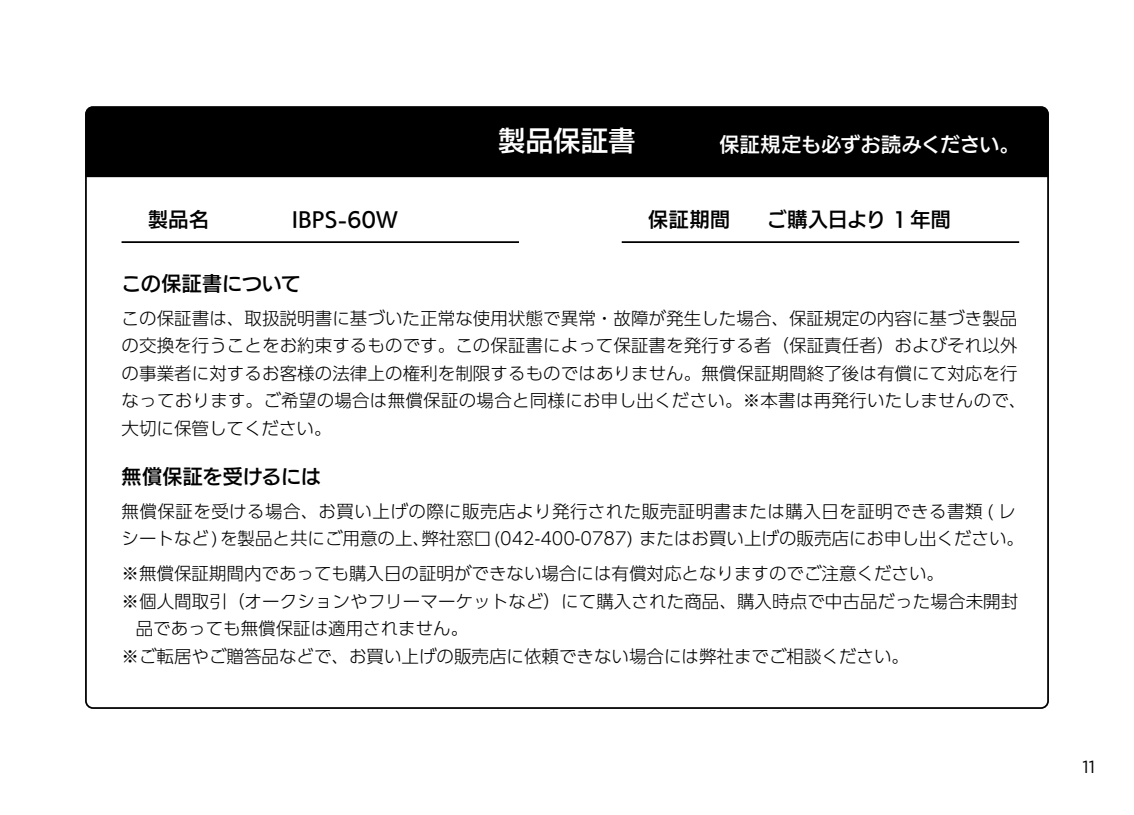
<style>
.page{position:relative;width:1134px;height:815px;background:#fff}
.page>*{position:absolute;margin:0;border:0;box-sizing:border-box;transform-origin:0 0}
.t1{font:27.5px "UD Kakugo Large Pr 6 N DB";color:#fff}
.t2{font:20px "UD Kakugo Large Pr 6 N DB";letter-spacing:.015em;color:#000}
.t3{font:20px "UD Kakugo Large Pr 6 N DB";letter-spacing:-.005em;color:#000}
.t4{font:20px "UD Kakugo Large Pr 6 N DB";color:#fff}
.t5{font:300 17.5px/27.5px "UD Shin Go Pr 6 N";letter-spacing:.005em;color:#000}
.t6{font:300 17.5px/27.5px "UD Shin Go Pr 6 N";letter-spacing:.025em;color:#000}
.t7{font:17.5px "Gotham";color:#000}
</style>
<div class="page">
<div style="left:86px;top:106px;width:962px;height:71px;background:#000"></div>
<hr style="left:122px;top:241px;width:397px;height:2px;background:#000">
<hr style="left:622px;top:241px;width:397px;height:2px;background:#000">
<h1 class="t1" style="left:498px;top:126px;width:139px">製品保証書</h1>
<p class="t4" style="left:719px;top:134px;width:302px">保証規定も必ずお読みください。</p>
<p class="t2" style="left:148px;top:208px;width:62px">製品名</p>
<p class="t2" style="left:292px;top:208px;width:108px">IBPS-60W</p>
<p class="t2" style="left:648px;top:208px;width:83px">保証期間</p>
<p class="t2" style="left:767px;top:208px;width:185px">ご購入日より 1 年間</p>
<p class="t3" style="left:122px;top:273px;width:181px">この保証書について</p>
<p class="t5" style="left:122px;top:304px;width:906px">この保証書は、取扱説明書に基づいた正常な使用状態で異常・故障が発生した場合、保証規定の内容に基づき製品の交換を行うことをお約束するものです。この保証書によって保証書を発行する者（保証責任者）およびそれ以外の事業者に対するお客様の法律上の権利を制限するものではありません。無償保証期間終了後は有償にて対応を行なっております。ご希望の場合は無償保証の場合と同様にお申し出ください。※本書は再発行いたしませんので、大切に保管してください。</p>
<p class="t3" style="left:122px;top:466px;width:201px">無償保証を受けるには</p>
<p class="t6" style="left:122px;top:497px;width:904px">無償保証を受ける場合、お買い上げの際に販売店より発行された販売証明書または購入日を証明できる書類 ( レシートなど)を製品と共にご用意の上、弊社窓口(042-400-0787) またはお買い上げの販売店にお申し出ください。</p>
<p class="t5" style="left:122px;top:559px;width:824px">※無償保証期間内であっても購入日の証明ができない場合には有償対応となりますのでご注意ください。</p>
<p class="t5" style="left:122px;top:587px;width:898px">※個人間取引（オークションやフリーマーケットなど）にて購入された商品、購入時点で中古品だった場合未開封</p>
<p class="t5" style="left:136px;top:614px;width:334px">品であっても無償保証は適用されません。</p>
<p class="t5" style="left:122px;top:642px;width:789px">※ご転居やご贈答品などで、お買い上げの販売店に依頼できない場合には弊社までご相談ください。</p>
<p class="t7" style="left:1082px;top:756px;width:14px">11</p>
</div>
